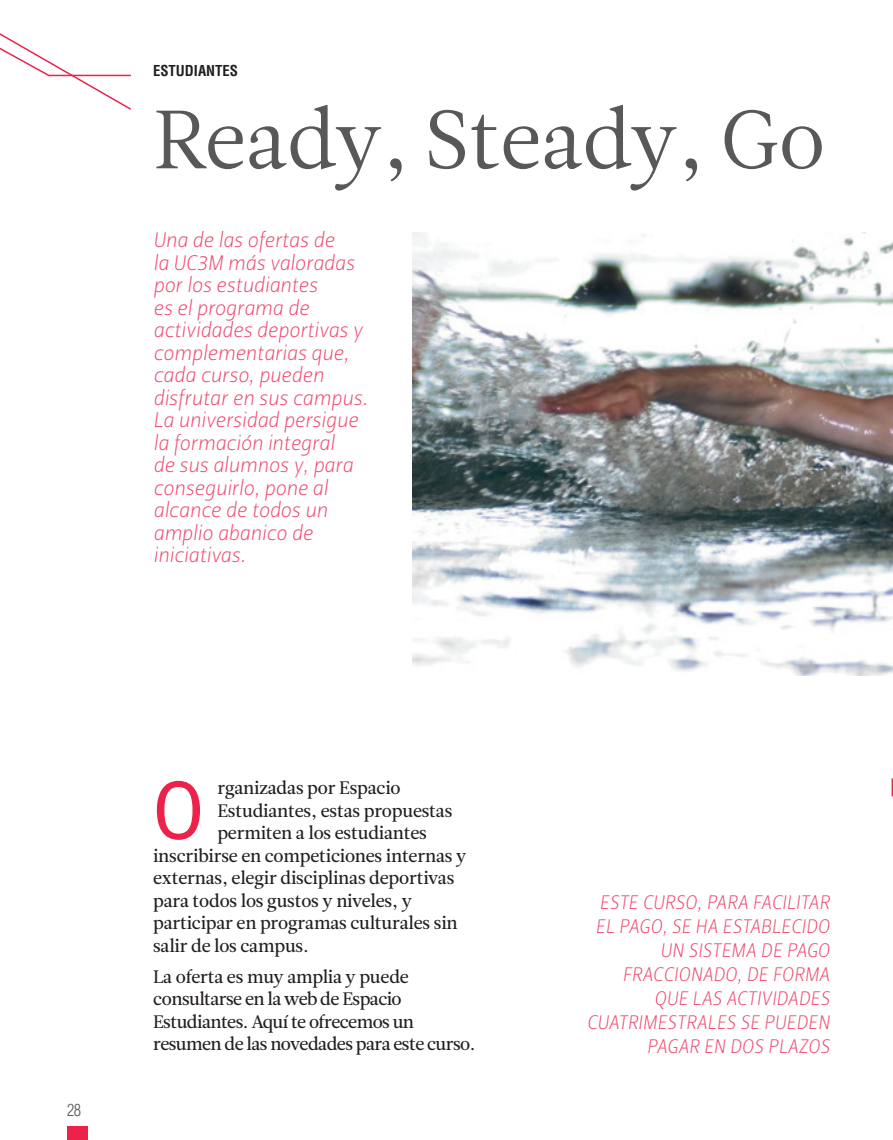
<style>
.page{position:relative;width:893px;height:1140px;background:#fff}
.page>*{position:absolute;margin:0;border:0;box-sizing:border-box;transform-origin:0 0}
.t1{font:82.35px "Leitura News Roman 1";color:#57585a}
.t2{font:81.9px "Leitura Sans Grot 2";color:#ed224b}
.t3{font:21px/22.5px "Leitura Sans Italic 1";letter-spacing:-.01em;color:#ef496e}
.t4{font:19.5px/24px "Leitura Sans Italic 1";letter-spacing:.005em;color:#ef496e;text-align:right}
.t5{font:18px "Leitura News Roman 2";letter-spacing:-.01em;color:#231f20}
.t6{font:18px/22.5px "Leitura News Roman 2";letter-spacing:-.03em;color:#231f20}
.t7{font:300 condensed 16.5px "Helvetica LT Std";color:#57585a}
.t8{font:700 condensed 14.7px "Helvetica LT Std";color:#231f20}
</style>
<div class="page">
<svg style="left:0;top:33px;width:131px;height:77px"></svg>
<div style="left:67px;top:1126px;width:21px;height:14px;background:#ed224b"></div>
<img style="left:413px;top:232px;width:480px;height:443px">
<svg style="left:892px;top:778px;width:1px;height:18px"></svg>
<p class="t8" style="left:153px;top:61px;width:86px">ESTUDIANTES</p>
<h1 class="t1" style="left:153px;top:110px;width:674px">Ready, Steady, Go</h1>
<p class="t3" style="left:153px;top:232px;width:216px">Una de las ofertas de<br>la UC3M más valoradas por los estudiantes<br>es el programa de actividades deportivas y complementarias que, cada curso, pueden disfrutar en sus campus.<br>La universidad persigue la formación integral<br>de sus alumnos y, para conseguirlo, pone al alcance de todos un amplio abanico de iniciativas.</p>
<p class="t7" style="left:67px;top:1099px;width:16px">28</p>
<p class="t5" style="left:217px;top:781px;width:185px">rganizadas por Espacio</p>
<p class="t5" style="left:217px;top:804px;width:237px">Estudiantes, estas propuestas</p>
<p class="t5" style="left:217px;top:826px;width:211px">permiten a los estudiantes</p>
<p class="t5" style="left:153px;top:849px;width:315px">inscribirse en competiciones internas y</p>
<p class="t5" style="left:153px;top:871px;width:303px">externas, elegir disciplinas deportivas</p>
<p class="t5" style="left:153px;top:894px;width:260px">para todos los gustos y niveles, y</p>
<p class="t5" style="left:153px;top:916px;width:306px">participar en programas culturales sin</p>
<p class="t5" style="left:153px;top:939px;width:157px">salir de los campus.</p>
<p class="t6" style="left:153px;top:967px;width:324px">La oferta es muy amplia y puede consultarse en la web de Espacio Estudiantes. Aquí te ofrecemos un resumen de las novedades para este curso.</p>
<h2 class="t2" style="left:153px;top:781px;width:52px">O</h2>
<p class="t4" style="left:587px;top:893px;width:244px">Este curso, para facil itar el pago, se ha establ ecido un sistema de pago<br>fracc ionado, de forma que las actividades cuatrimestral es se pueden pagar en dos pl azos</p>
</div>
